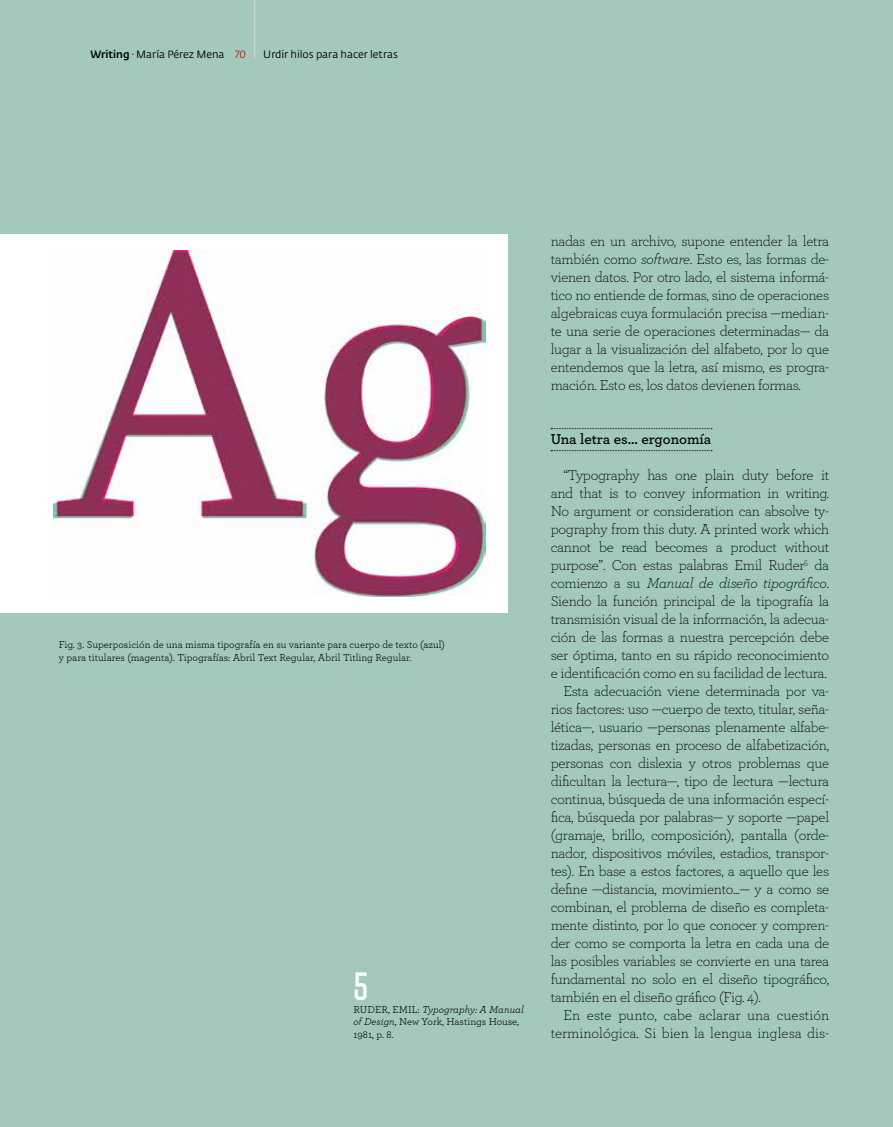
<style>
.page{position:relative;width:893px;height:1127px;background:#a3c9bd}
.page>*{position:absolute;margin:0;border:0;box-sizing:border-box;transform-origin:0 0}
.t1{font:700 36px "Politica";color:#fff}
.t2{font:300 15px/18px "Archer";letter-spacing:-.02em;color:#000;text-align:justify}
.t3{font:300 15px "Archer";color:#000}
.t4{font:italic 300 15px "Archer";letter-spacing:-.02em;color:#000}
.t5{font:600 15px "Archer";color:#000}
.t6{font:10.5px/12.6px "Archer";color:#000}
.t7{font:10.5px "Fedra Sans Pro";color:#000}
.s1{font-weight:500}
.s2{color:#b32012}
.s3{font-style:italic}
.s4{font-style:normal}
</style>
<div class="page">
<svg style="left:551px;top:428px;width:161px;height:1px"></svg>
<svg style="left:551px;top:450px;width:161px;height:1px"></svg>
<div style="left:0;top:234px;width:507px;height:378px;background:#fff"></div>
<img style="left:54px;top:251px;width:431px;height:346px">
<hr style="left:254px;top:0;width:1px;height:58px;background:#d4d4d1">
<p class="t7" style="left:90px;top:48px;width:157px"><span class="s1">Writing</span> · María Pérez Mena <span class="s2">70</span></p>
<p class="t7" style="left:263px;top:48px;width:136px">Urdir hilos para hacer letras</p>
<p class="t6" style="left:59px;top:638px;width:388px">Fig. 3. Superposición de una misma tipografía en su variante para cuerpo de texto (azul) y para titulares (magenta). Tipografías: Abril Text Regular, Abril Titling Regular.</p>
<h1 class="t1" style="left:353px;top:962px;width:16px">5</h1>
<p class="t6" style="left:353px;top:1002px;width:172px">RUDER, EMIL: <span class="s3">Typography: A Manual of Design</span>, New York, Hastings House,<br>1981, p. 8.</p>
<p class="t2" style="left:551px;top:231px;width:280px">nadas en un archivo, supone entender la letra también como <span class="s3">software</span>. Esto es, las formas de&shy;vienen datos. Por otro lado, el sistema informá&shy;tico no entiende de formas, sino de operaciones algebraicas cuya formulación precisa —median&shy;te una serie de operaciones determinadas— da lugar a la visualización del alfabeto, por lo que entendemos que la letra, así mismo, es progra&shy;mación. Esto es, los datos devienen formas.</p>
<p class="t5" style="left:551px;top:428px;width:162px">Una letra es... ergonomía</p>
<p class="t2" style="left:563px;top:465px;width:267px">“Typography has one plain duty before it</p>
<p class="t2" style="left:551px;top:483px;width:280px">and that is to convey information in writing.</p>
<p class="t2" style="left:551px;top:501px;width:280px">No argument or consideration can absolve ty-</p>
<p class="t2" style="left:551px;top:519px;width:280px">pography from this duty. A printed work which</p>
<p class="t2" style="left:551px;top:537px;width:280px">cannot be read becomes a product without</p>
<p class="t2" style="left:551px;top:555px;width:280px">purpose”. Con estas palabras Emil Ruder<sup>5</sup> da</p>
<p class="t4" style="left:551px;top:573px;width:280px"><span class="s4">comienzo a su</span> Manual de diseño tipográfico<span class="s4">.</span></p>
<p class="t2" style="left:551px;top:591px;width:280px">Siendo la función principal de la tipografía la</p>
<p class="t2" style="left:551px;top:609px;width:280px">transmisión visual de la información, la adecua-</p>
<p class="t2" style="left:551px;top:627px;width:280px">ción de las formas a nuestra percepción debe</p>
<p class="t2" style="left:551px;top:645px;width:280px">ser óptima, tanto en su rápido reconocimiento</p>
<p class="t2" style="left:551px;top:663px;width:278px">e identificación como en su facilidad de lectura.</p>
<p class="t2" style="left:563px;top:681px;width:267px">Esta adecuación viene determinada por va-</p>
<p class="t2" style="left:551px;top:699px;width:280px">rios factores: uso —cuerpo de texto, titular, seña-</p>
<p class="t2" style="left:551px;top:717px;width:280px">lética—, usuario —personas plenamente alfabe-</p>
<p class="t2" style="left:551px;top:735px;width:280px">tizadas, personas en proceso de alfabetización,</p>
<p class="t2" style="left:551px;top:753px;width:280px">personas con dislexia y otros problemas que</p>
<p class="t2" style="left:551px;top:771px;width:280px">dificultan la lectura—, tipo de lectura —lectura</p>
<p class="t2" style="left:551px;top:789px;width:280px">continua, búsqueda de una información especí-</p>
<p class="t2" style="left:551px;top:807px;width:280px">fica, búsqueda por palabras— y soporte —papel</p>
<p class="t2" style="left:551px;top:825px;width:280px">(gramaje, brillo, composición), pantalla (orde-</p>
<p class="t2" style="left:551px;top:843px;width:280px">nador, dispositivos móviles, estadios, transpor-</p>
<p class="t2" style="left:551px;top:861px;width:280px">tes). En base a estos factores, a aquello que les</p>
<p class="t2" style="left:551px;top:879px;width:280px">define —distancia, movimiento...— y a como se</p>
<p class="t2" style="left:551px;top:897px;width:280px">combinan, el problema de diseño es completa-</p>
<p class="t2" style="left:551px;top:915px;width:280px">mente distinto, por lo que conocer y compren-</p>
<p class="t2" style="left:551px;top:933px;width:280px">der como se comporta la letra en cada una de</p>
<p class="t2" style="left:551px;top:951px;width:280px">las posibles variables se convierte en una tarea</p>
<p class="t2" style="left:551px;top:969px;width:280px">fundamental no solo en el diseño tipográfico,</p>
<p class="t2" style="left:551px;top:987px;width:212px">también en el diseño gráfico (Fig. 4).</p>
<p class="t3" style="left:563px;top:1005px;width:267px">En este punto, cabe aclarar una cuestión</p>
<p class="t3" style="left:551px;top:1023px;width:280px">terminológica. Si bien la lengua inglesa dis-</p>
</div>
